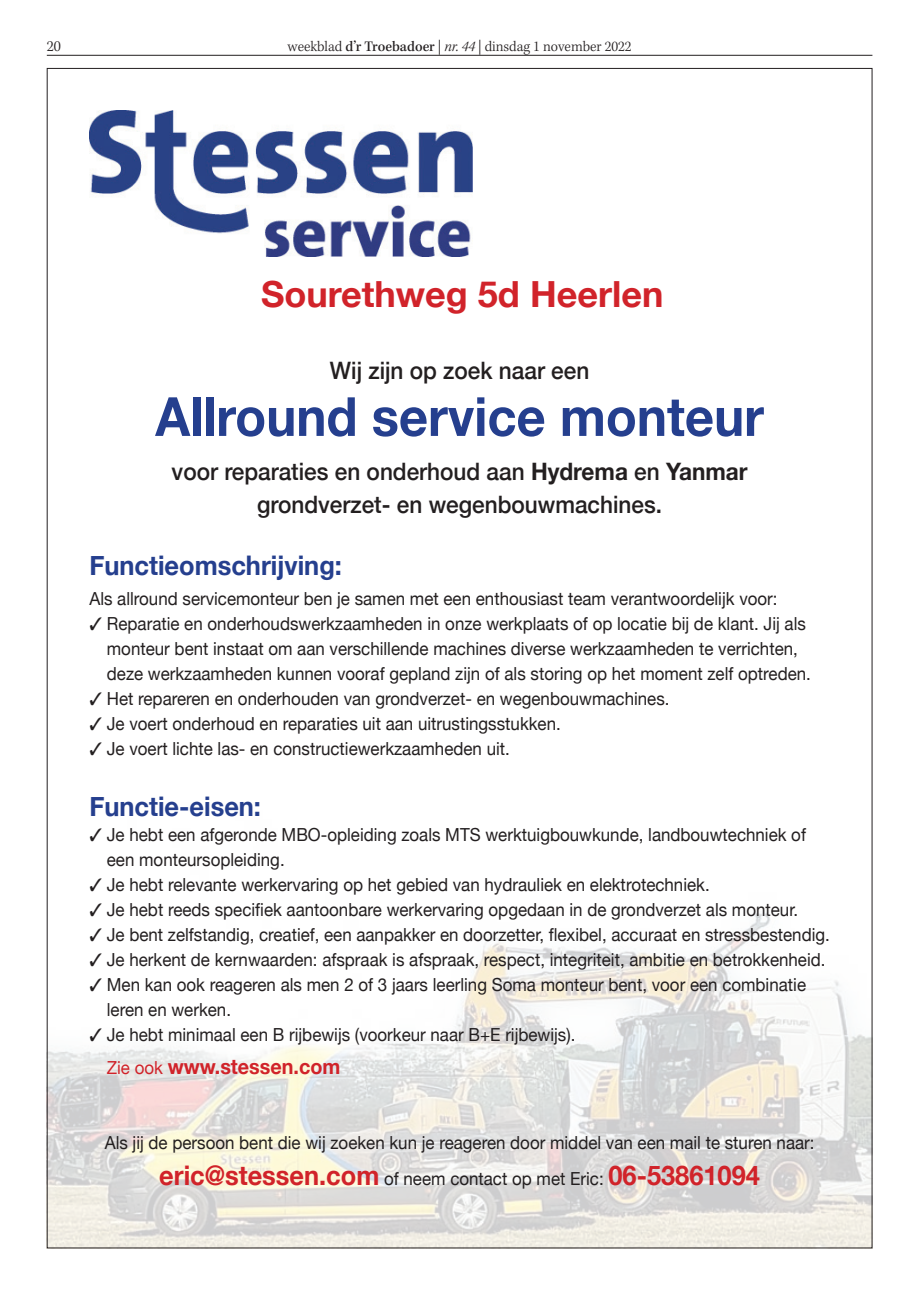
<style>
.page{position:relative;width:915px;height:1293px;background:#fff}
.page>*{position:absolute;margin:0;border:0;box-sizing:border-box;transform-origin:0 0}
.t1{font:700 54px "Helvetica Neue";color:#253f8e;scale:.94 1}
.t2{font:700 36px "Helvetica Neue";color:#d1232a}
.t3{font:700 27px "Helvetica Neue";color:#d1232a;scale:.94 1}
.t4{font:700 27px "Helvetica Neue";color:#253f8e;scale:.94 1}
.t5{font:500 24px/32.1px "Helvetica Neue";color:#231f20;text-align:center;scale:.94 1}
.t6{font:700 21px "Helvetica Neue";color:#d1232a;scale:.94 1}
.t7{font:18px/24.9px "Helvetica Neue";color:#231f20;scale:.94 1}
.t8{font:300 15.75px "Kepler Std";color:#231f20}
.t9{font:300 15px "Kepler Std";color:#231f20}
.s1{font-weight:500}
.s2{font-style:italic}
.s3{font-weight:700}
.s4{font-weight:400;font-size:18px}
.s5{font-weight:400;font-size:18px;color:#231f20}
</style>
<div class="page">
<hr style="left:47px;top:55px;width:825px;height:1px;background:#231f20">
<img style="left:49px;top:912px;width:821px;height:334px">
<img style="left:89px;top:111px;width:383px;height:146px">
<p class="t8" style="left:47px;top:38px;width:16px">20</p>
<p class="t9" style="left:287px;top:38px;width:345px">weekblad <span class="s1">d’r Troebadoer</span> | <span class="s2">nr. 44</span> | dinsdag 1 november 2022</p>
<h2 class="t2" style="left:261px;top:266px;width:404px">Sourethweg 5d Heerlen</h2>
<h3 class="t5" style="left:330px;top:352px;width:277px">Wij zijn op zoek naar een</h3>
<h1 class="t1" style="left:155px;top:374px;width:648px">Allround service monteur</h1>
<h3 class="t5" style="left:171px;top:454px;width:614px">voor reparaties en onderhoud aan <span class="s3">Hydrema</span> en <span class="s3">Yanmar </span>grondverzet- en wegenbouwmachines.</h3>
<h3 class="t4" style="left:89px;top:544px;width:270px">Functieomschrijving:</h3>
<p class="t7" style="left:89px;top:587px;width:733px">Als allround servicemonteur ben je samen met een enthousiast team verantwoordelijk voor:</p>
<p class="t7" style="left:107px;top:612px;width:750px;text-indent:-17px">✓ Reparatie en onderhoudswerkzaamheden in onze werkplaats of op locatie bij de klant. Jij als monteur bent instaat om aan verschillende machines diverse werkzaamheden te verrichten, deze werkzaamheden kunnen vooraf gepland zijn of als storing op het moment zelf optreden.</p>
<p class="t7" style="left:89px;top:687px;width:618px">✓ Het repareren en onderhouden van grondverzet- en wegenbouwmachines.</p>
<p class="t7" style="left:89px;top:712px;width:503px">✓ Je voert onderhoud en reparaties uit aan uitrustingsstukken.</p>
<p class="t7" style="left:89px;top:737px;width:448px">✓ Je voert lichte las- en constructiewerkzaamheden uit.</p>
<h3 class="t4" style="left:89px;top:785px;width:184px">Functie-eisen:</h3>
<p class="t7" style="left:107px;top:823px;width:745px;text-indent:-17px">✓ Je hebt een afgeronde MBO-opleiding zoals MTS werktuigbouwkunde, landbouwtechniek of een monteursopleiding.</p>
<p class="t7" style="left:89px;top:873px;width:661px">✓ Je hebt relevante werkervaring op het gebied van hydrauliek en elektrotechniek.</p>
<p class="t7" style="left:89px;top:898px;width:755px">✓ Je hebt reeds specifiek aantoonbare werkervaring opgedaan in de grondverzet als monteur.</p>
<p class="t7" style="left:89px;top:923px;width:789px">✓ Je bent zelfstandig, creatief, een aanpakker en doorzetter, flexibel, accuraat en stressbestendig.</p>
<p class="t7" style="left:89px;top:948px;width:784px">✓ Je herkent de kernwaarden: afspraak is afspraak, respect, integriteit, ambitie en betrokkenheid.</p>
<p class="t7" style="left:107px;top:973px;width:745px;text-indent:-17px">✓ Men kan ook reageren als men 2 of 3 jaars leerling Soma monteur bent, voor een combinatie leren en werken.</p>
<p class="t7" style="left:89px;top:1022px;width:518px">✓ Je hebt minimaal een B rijbewijs (voorkeur naar B+E rijbewijs).</p>
<p class="t6" style="left:107px;top:1050px;width:250px"><span class="s4">Zie ook</span> www.stessen.com</p>
<p class="t7" style="left:105px;top:1131px;width:756px">Als jij de persoon bent die wij zoeken kun je reageren door middel van een mail te sturen naar:</p>
<h3 class="t3" style="left:159px;top:1153px;width:640px">eric@stessen.com <span class="s5">of neem contact op met Eric:</span> 06-53861094</h3>
</div>
